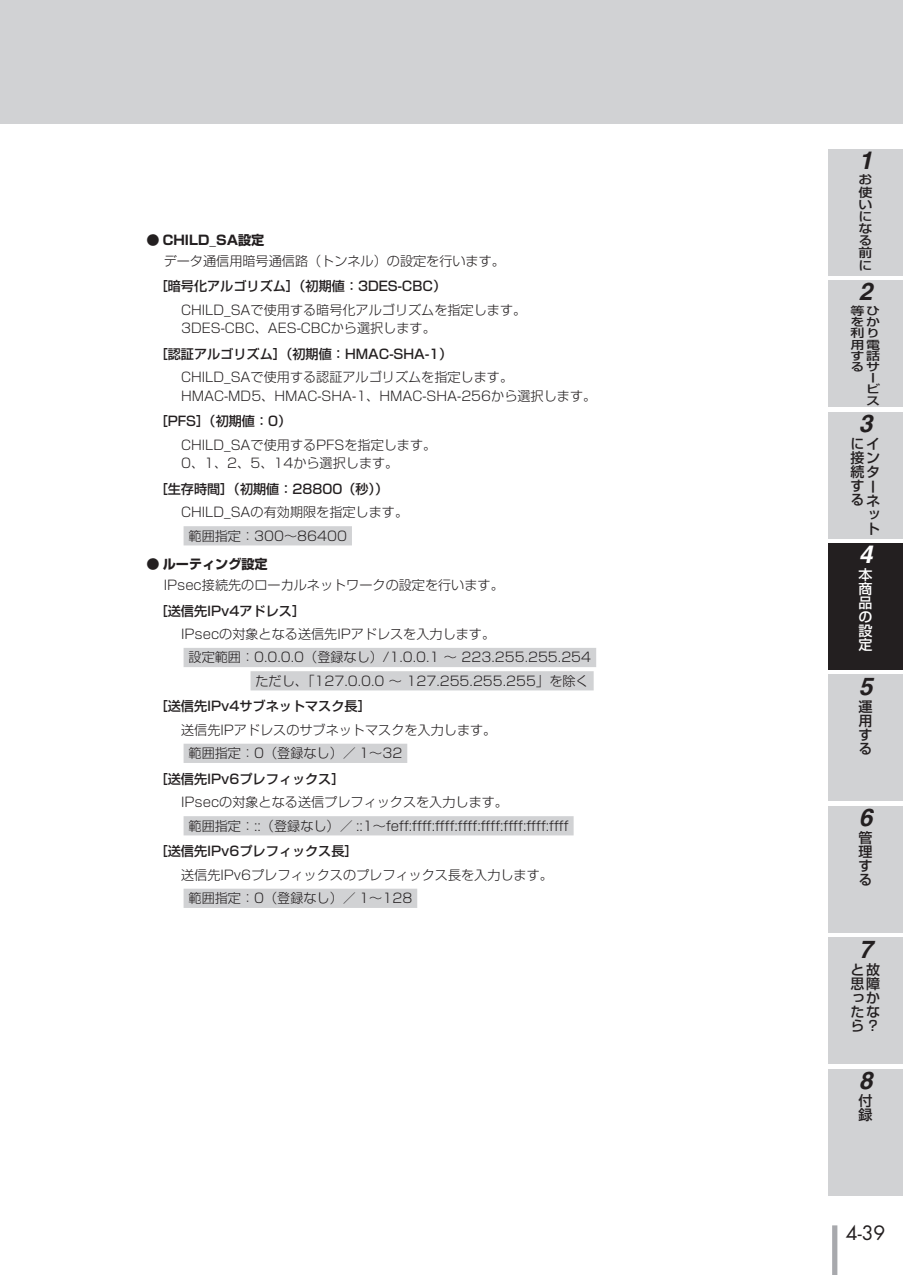
<style>
.page{position:relative;width:903px;height:1275px;background:#fff}
.page>*{position:absolute;margin:0;border:0;box-sizing:border-box;transform-origin:0 0}
.t1{font:italic 700 24.5px "Helvetica";color:#231f20}
.t2{font:italic 700 24.5px "Helvetica";color:#fff}
.t3{font:19.25px "Futura";color:#231f20}
.t4{font:500 14px/14px "Shin Go Pro";color:#231f20;text-align:justify}
.t5{font:500 14px/14px "Shin Go Pro";color:#fff;text-align:justify}
.t6{font:300 13.12px/23.3px "Shin Go Pro";color:#231f20}
.t7{font:500 13.12px "Shin Go Pro";color:#231f20}
.t8{font:500 12.25px/12.2px "Shin Go Pro";color:#231f20;text-align:justify;scale:1.15 1}
.t9{font:500 11.2px/11.2px "Shin Go Pro";color:#231f20;scale:1.25 1}
.s1{font-weight:500}
.s2{font-weight:700}
</style>
<div class="page">
<div style="left:0;top:0;width:903px;height:124px;background:#d1d2d4"></div>
<div style="left:832px;top:1225px;width:5px;height:50px;background:#a8a9ad"></div>
<div style="left:828px;top:149px;width:75px;height:126px;background:#d1d2d4"></div>
<div style="left:828px;top:280px;width:75px;height:127px;background:#d1d2d4"></div>
<div style="left:828px;top:412px;width:75px;height:126px;background:#d1d2d4"></div>
<div style="left:828px;top:543px;width:75px;height:127px;background:#231f20"></div>
<div style="left:828px;top:675px;width:75px;height:126px;background:#d1d2d4"></div>
<div style="left:828px;top:806px;width:75px;height:127px;background:#d1d2d4"></div>
<div style="left:828px;top:938px;width:75px;height:126px;background:#d1d2d4"></div>
<div style="left:828px;top:1069px;width:75px;height:127px;background:#d1d2d4"></div>
<div style="left:184px;top:526px;width:168px;height:19px;background:#d1d2d4"></div>
<div style="left:184px;top:648px;width:412px;height:19px;background:#d1d2d4"></div>
<div style="left:251px;top:671px;width:343px;height:19px;background:#d1d2d4"></div>
<div style="left:184px;top:744px;width:223px;height:19px;background:#d1d2d4"></div>
<div style="left:184px;top:816px;width:390px;height:19px;background:#d1d2d4"></div>
<div style="left:184px;top:889px;width:233px;height:19px;background:#d1d2d4"></div>
<p class="t6" style="left:164px;top:228px;width:343px;line-height:20.8px;text-indent:-17px"><span class="s1">●</span> <span class="s2">CHILD_SA設定<br></span>データ通信用暗号通信路（トンネル）の設定を行います。</p>
<p class="t7" style="left:155px;top:276px;width:293px">［暗号化アルゴリズム］（初期値：3DES-CBC）</p>
<p class="t6" style="left:181px;top:299px;width:347px;line-height:18.4px">CHILD_SAで使用する暗号化アルゴリズムを指定します。<br>3DES-CBC、AES-CBCから選択します。</p>
<p class="t7" style="left:155px;top:343px;width:299px">［認証アルゴリズム］（初期値：HMAC-SHA-1）</p>
<p class="t6" style="left:181px;top:366px;width:417px;line-height:18.4px">CHILD_SAで使用する認証アルゴリズムを指定します。<br>HMAC-MD5、HMAC-SHA-1、HMAC-SHA-256から選択します。</p>
<p class="t7" style="left:155px;top:411px;width:138px">［PFS］（初期値：0）</p>
<p class="t6" style="left:181px;top:434px;width:257px;line-height:18.4px">CHILD_SAで使用するPFSを指定します。<br>0、1、2、5、14から選択します。</p>
<p class="t7" style="left:155px;top:478px;width:235px">［生存時間］（初期値：28800（秒））</p>
<p class="t6" style="left:189px;top:499px;width:221px;text-indent:-7px">CHILD_SAの有効期限を指定します。範囲指定：300〜86400</p>
<p class="t6" style="left:164px;top:552px;width:342px;line-height:20.8px;text-indent:-17px"><span class="s1">●</span> <span class="s2">ルーティング設定<br></span>IPsec接続先のローカルネットワークの設定を行います。</p>
<p class="t7" style="left:155px;top:600px;width:152px">［送信先IPv4アドレス］</p>
<p class="t6" style="left:181px;top:621px;width:316px">IPsecの対象となる送信先IPアドレスを入力します。</p>
<p class="t6" style="left:189px;top:644px;width:404px">設定範囲：0.0.0.0（登録なし）/1.0.0.1 〜 223.255.255.254</p>
<p class="t6" style="left:255px;top:667px;width:335px">ただし、「127.0.0.0 〜 127.255.255.255」を除く</p>
<p class="t7" style="left:155px;top:696px;width:218px">［送信先IPv4サブネットマスク長］</p>
<p class="t6" style="left:189px;top:717px;width:309px;text-indent:-7px">送信先IPアドレスのサブネットマスクを入力します。範囲指定：0（登録なし）／ 1〜32</p>
<p class="t7" style="left:155px;top:768px;width:191px">［送信先IPv6プレフィックス］</p>
<p class="t6" style="left:189px;top:789px;width:382px;text-indent:-7px">IPsecの対象となる送信プレフィックスを入力します。<br>範囲指定：::（登録なし）／ ::1〜feff:ffff:ffff:ffff:ffff:ffff:ffff:ffff</p>
<p class="t7" style="left:155px;top:841px;width:204px">［送信先IPv6プレフィックス長］</p>
<p class="t6" style="left:189px;top:862px;width:366px;text-indent:-7px">送信先IPv6プレフィックスのプレフィックス長を入力します。範囲指定：0（登録なし）／ 1〜128</p>
<h1 class="t1" style="left:859px;top:145px;width:15px">1</h1>
<p class="t8" style="left:858px;top:172px;width:13px">お使いになる前に</p>
<p class="t9" style="left:850px;top:304px;width:25px">等ひをか利り用電す話るサ</p>
<h1 class="t1" style="left:859px;top:277px;width:15px">2</h1>
<p class="t9" style="left:866px;top:371px;width:13px">ービス</p>
<p class="t4" style="left:850px;top:435px;width:30px">にイ</p>
<p class="t4" style="left:850px;top:449px;width:31px">接ン</p>
<p class="t4" style="left:850px;top:463px;width:30px">続タ</p>
<p class="t4" style="left:850px;top:477px;width:25px">すー</p>
<p class="t4" style="left:850px;top:491px;width:31px">るネ</p>
<p class="t4" style="left:866px;top:506px;width:15px">ッ</p>
<p class="t4" style="left:866px;top:520px;width:15px">ト</p>
<p class="t5" style="left:858px;top:566px;width:15px">本商品の設定</p>
<h1 class="t1" style="left:859px;top:408px;width:15px">3</h1>
<h1 class="t2" style="left:859px;top:540px;width:15px">4</h1>
<h1 class="t1" style="left:859px;top:671px;width:15px">5</h1>
<p class="t4" style="left:858px;top:698px;width:15px">運用する</p>
<h1 class="t1" style="left:859px;top:803px;width:15px">6</h1>
<p class="t4" style="left:858px;top:829px;width:15px">管理する</p>
<h1 class="t1" style="left:859px;top:934px;width:15px">7</h1>
<p class="t4" style="left:850px;top:961px;width:31px">と故思障っかたなら？</p>
<h1 class="t1" style="left:859px;top:1066px;width:15px">8</h1>
<p class="t4" style="left:858px;top:1092px;width:15px">付録</p>
<h2 class="t3" style="left:846px;top:1221px;width:41px">4-39</h2>
</div>
